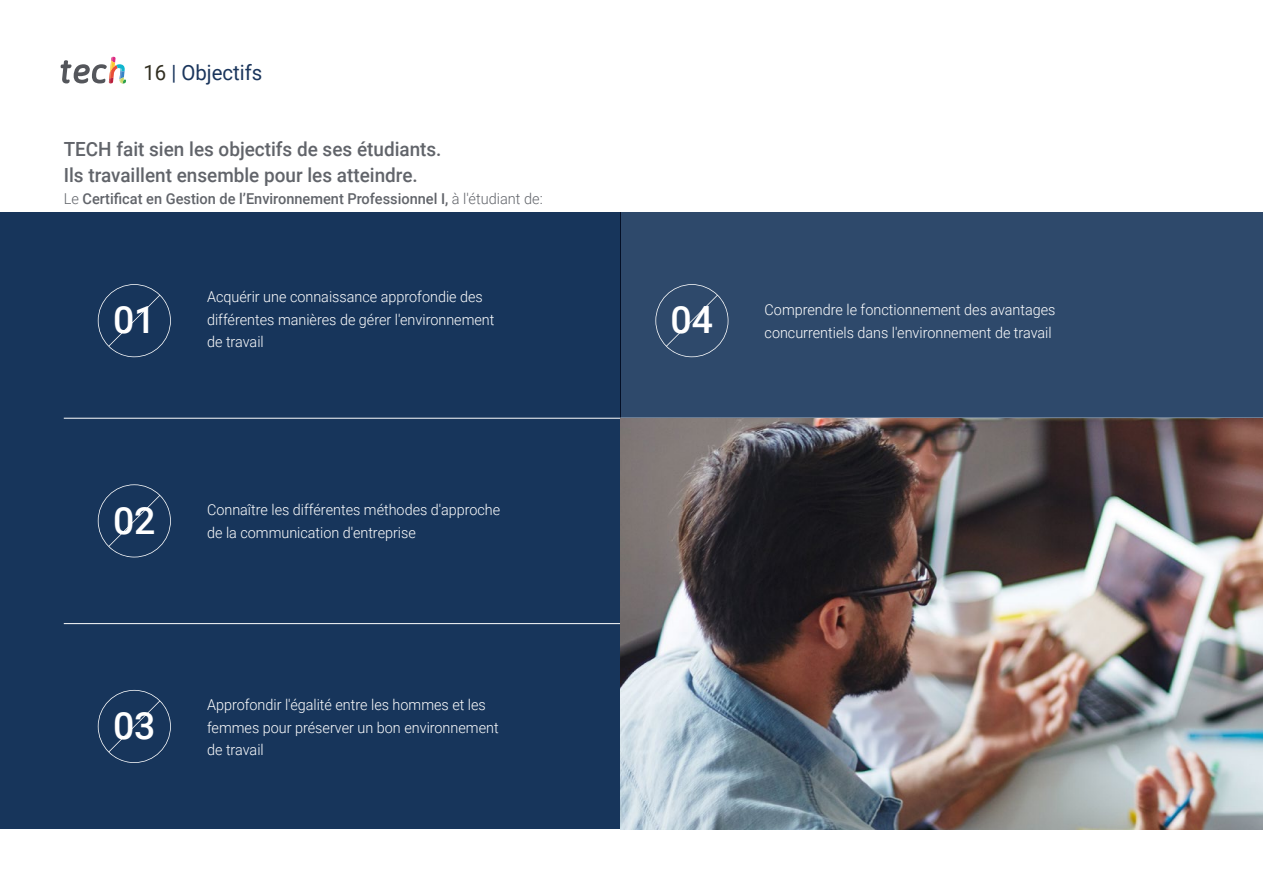
<style>
.page{position:relative;width:1263px;height:893px;background:#fff}
.page>*{position:absolute;margin:0;border:0;box-sizing:border-box;transform-origin:0 0}
.t1{font:500 37.5px "Roboto";color:#fff}
.t2{font:21px "Roboto";color:#1a355c}
.t3{font:500 19.5px/25.5px "Roboto";color:#61646a}
.t4{font:300 15px/22.5px "Roboto";color:#fff;scale:.96 1}
.t5{font:500 15px "Roboto";color:#61646a}
.s1{color:#312e20}
.s2{font-weight:300}
</style>
<div class="page">
<svg style="left:61px;top:57px;width:65px;height:27px"></svg>
<div style="left:0;top:213px;width:621px;height:616px;background:#17355b"></div>
<div style="left:621px;top:213px;width:642px;height:616px;background:#2e496b"></div>
<svg style="left:98px;top:284px;width:73px;height:73px"></svg>
<svg style="left:98px;top:484px;width:73px;height:73px"></svg>
<svg style="left:98px;top:690px;width:73px;height:73px"></svg>
<svg style="left:655px;top:284px;width:73px;height:73px"></svg>
<hr style="left:64px;top:418px;width:1199px;height:1px;background:#fff">
<hr style="left:64px;top:623px;width:1199px;height:1px;background:#fff">
<img style="left:621px;top:418px;width:642px;height:411px">
<h2 class="t2" style="left:144px;top:57px;width:120px"><span class="s1">16</span> | Objectifs</h2>
<h3 class="t3" style="left:64px;top:136px;width:379px">TECH fait sien les objectifs de ses étudiants.<br>Ils travaillent ensemble pour les atteindre.</h3>
<p class="t5" style="left:64px;top:188px;width:480px"><span class="s2">Le</span> Certificat en Gestion de l’Environnement Professionnel I, <span class="s2">à l'étudiant de:</span></p>
<h1 class="t1" style="left:113px;top:294px;width:44px">01</h1>
<p class="t4" style="left:207px;top:285px;width:301px">Acquérir une connaissance approfondie des différentes manières de gérer l'environnement de travail</p>
<h1 class="t1" style="left:113px;top:494px;width:44px">02</h1>
<p class="t4" style="left:207px;top:498px;width:307px">Connaître les différentes méthodes d'approche de la communication d'entreprise</p>
<h1 class="t1" style="left:113px;top:699px;width:44px">03</h1>
<p class="t4" style="left:207px;top:693px;width:305px">Approfondir l'égalité entre les hommes et les femmes pour préserver un bon environnement de travail</p>
<h1 class="t1" style="left:671px;top:294px;width:44px">04</h1>
<p class="t4" style="left:765px;top:298px;width:305px">Comprendre le fonctionnement des avantages</p>
<p class="t4" style="left:765px;top:320px;width:301px">concurrentiels dans l'environnement de travail</p>
</div>
